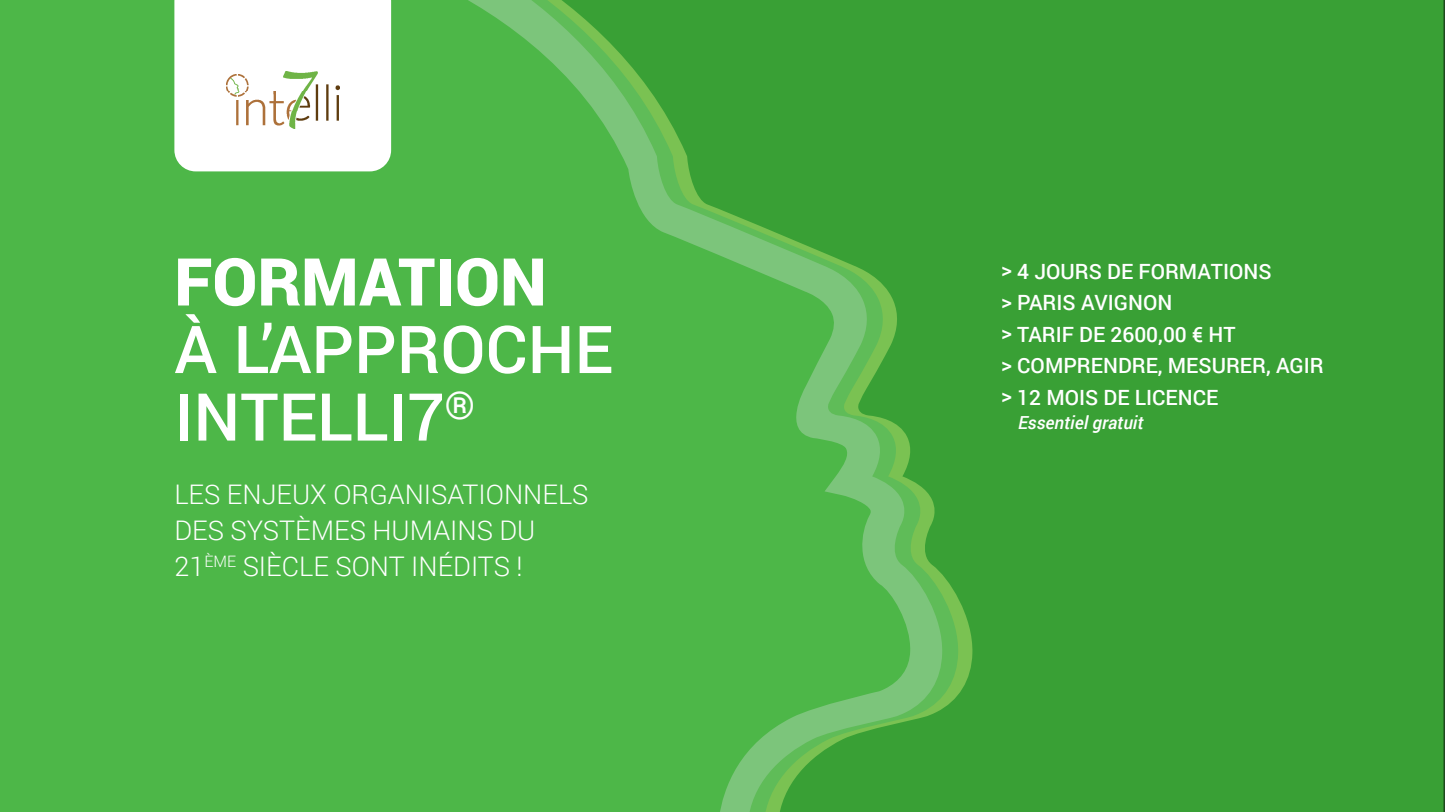
<style>
.page{position:relative;width:1445px;height:812px;background:#fff}
.page>*{position:absolute;margin:0;border:0;box-sizing:border-box;transform-origin:0 0}
.t1{font:500 66px/67.5px "Roboto";color:#fff}
.t2{font:900 66px "Roboto";color:#fff}
.t3{font:300 27px/36px "Roboto";color:#fff}
.t4{font:500 21px/31.5px "Roboto";color:#fff}
.t5{font:italic 500 18px "Roboto";color:#fff}
</style>
<div class="page">
<div style="left:0;top:0;width:1444px;height:812px;background:#4db748"></div>
<div style="left:973px;top:0;width:471px;height:812px;background:#39a035"></div>
<svg style="left:959px;top:0;width:14px;height:812px;background:#3ea237"></svg>
<svg style="left:943px;top:0;width:16px;height:812px;background:#40a439"></svg>
<svg style="left:468px;top:0;width:475px;height:812px"></svg>
<div style="left:174px;top:0;width:217px;height:171px;background:#fff"></div>
<img style="left:226px;top:72px;width:113px;height:57px">
<h1 class="t2" style="left:174px;top:235px;width:374px">FORMATION</h1>
<h1 class="t1" style="left:174px;top:313px;width:440px">À L’APPROCHE<br>INTELLI7<sup>®</sup></h1>
<p class="t3" style="left:174px;top:475px;width:415px">LES ENJEUX ORGANISATIONNELS<br>DES SYSTÈMES HUMAINS DU<br>21<sup>ÈME</sup> SIÈCLE SONT INÉDITS !</p>
<p class="t4" style="left:1001px;top:255px;width:324px">&gt; 4 JOURS DE FORMATIONS<br>&gt; PARIS AVIGNON<br>&gt; TARIF DE 2600,00 € HT<br>&gt; COMPRENDRE, MESURER, AGIR &gt; 12 MOIS DE LICENCE</p>
<p class="t5" style="left:1018px;top:410px;width:127px">Essentiel gratuit</p>
</div>
